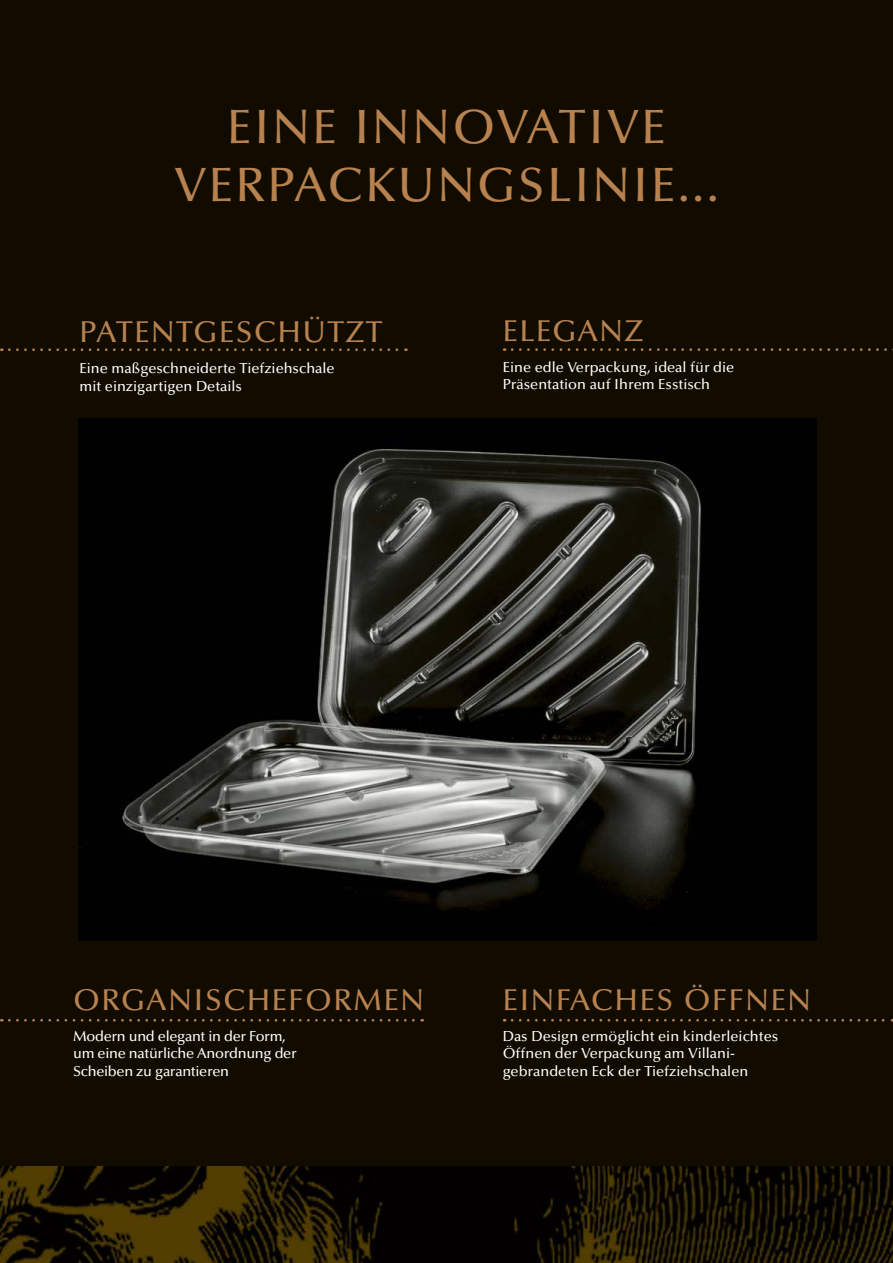
<style>
.page{position:relative;width:893px;height:1263px;background:#fff}
.page>*{position:absolute;margin:0;border:0;box-sizing:border-box;transform-origin:0 0}
.t1{font:500 48.45px/58.2px "Optima LT Std";letter-spacing:.05em;color:#b7824f;text-align:center}
.t2{font:500 30.3px "Optima LT Std";letter-spacing:.05em;color:#b7824f}
.t3{font:500 14.55px/17.4px "Optima LT Std";color:#fff}
.t4{font:500 14.55px/17.4px "Optima LT Std";letter-spacing:-.02em;color:#fff}
</style>
<div class="page">
<img style="left:0;top:1165px;width:893px;height:98px">
<div style="left:0;top:0;width:893px;height:1165px;background:#120c00"></div>
<img style="left:79px;top:418px;width:737px;height:523px">
<svg style="left:9px;top:348px;width:397px;height:3px"></svg>
<svg style="left:9px;top:1019px;width:414px;height:2px"></svg>
<svg style="left:512px;top:1019px;width:381px;height:2px"></svg>
<svg style="left:512px;top:348px;width:381px;height:3px"></svg>
<h1 class="t1" style="left:174px;top:99px;width:546px">EINE INNOVATIVE<br>VERPACKUNGSLINIE...</h1>
<h2 class="t2" style="left:80px;top:315px;width:305px">PATENTGESCHÜTZT</h2>
<p class="t3" style="left:80px;top:360px;width:257px">Eine maßgeschneiderte Tiefziehschale mit einzigartigen Details</p>
<h2 class="t2" style="left:503px;top:313px;width:142px">ELEGANZ</h2>
<p class="t3" style="left:503px;top:359px;width:233px">Eine edle Verpackung, ideal für die<br>Präsentation auf Ihrem Esstisch</p>
<h2 class="t2" style="left:73px;top:983px;width:352px">ORGANISCHEFORMEN</h2>
<p class="t4" style="left:73px;top:1028px;width:225px">Modern und elegant in der Form, um eine natürliche Anordnung der<br>Scheiben zu garantieren</p>
<h2 class="t2" style="left:503px;top:983px;width:310px">EINFACHES ÖFFNEN</h2>
<p class="t3" style="left:503px;top:1028px;width:277px">Das Design ermöglicht ein kinderleichtes<br>Öffnen der Verpackung am Villani&shy;gebrandeten Eck der Tiefziehschalen</p>
</div>
